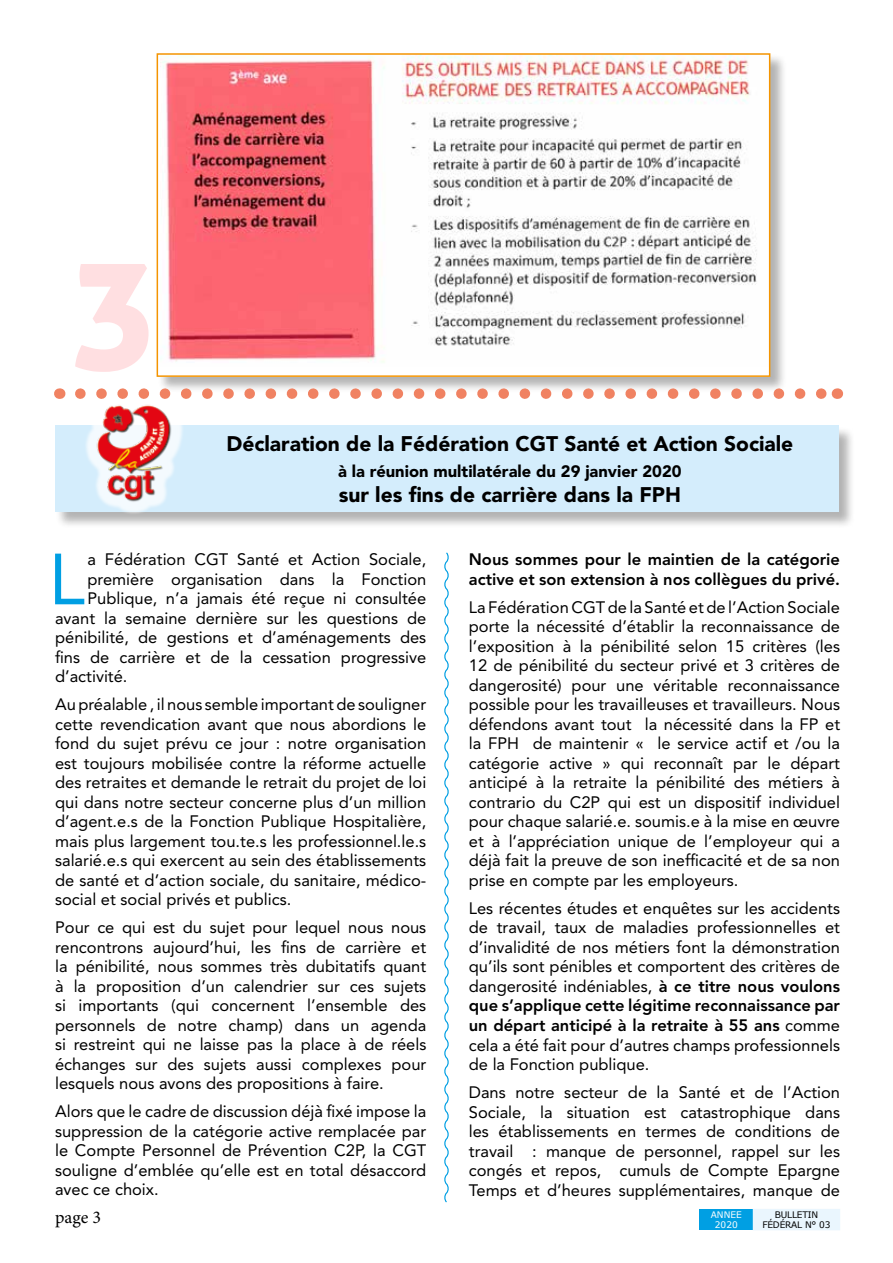
<style>
.page{position:relative;width:893px;height:1263px;background:#fff}
.page>*{position:absolute;margin:0;border:0;box-sizing:border-box;transform-origin:0 0}
.t1{font:150px "Aller Display";color:#ffdfe1}
.t2{font:71.55px "Avenir LT Std";color:#009fe3}
.t3{font:900 21px "Avenir LT Std";color:#000}
.t4{font:18px "Minion Pro";color:#000}
.t5{font:16.5px/19.5px "Avenir LT Std";color:#000;text-align:justify}
.t6{font:800 16.5px/19.5px "Avenir LT Std";color:#000}
.t7{font:900 16.5px "Avenir LT Std";color:#000}
.t8{font:9px/9.8px "Verdana";letter-spacing:-.02em;color:#000;text-align:center}
.t9{font:9px/9.8px "Verdana";color:#fff;text-align:center}
.s1{font-weight:800}
</style>
<div class="page">
<div style="left:699px;top:1209px;width:55px;height:21px;background:#009fe3"></div>
<div style="left:753px;top:1209px;width:87px;height:21px;background:#eaf6fe"></div>
<div style="left:55px;top:426px;width:801px;height:102px;background:#000;opacity:.3"></div>
<div style="left:55px;top:426px;width:784px;height:86px;background:#d4edfc"></div>
<div style="left:84px;top:392px;width:101px;height:123px;background:#fff;opacity:.75"></div>
<img style="left:86px;top:399px;width:95px;height:113px">
<div style="left:157px;top:54px;width:630px;height:340px;background:#000;opacity:.3"></div>
<div style="left:157px;top:54px;width:613px;height:322px;background:#fff"></div>
<img style="left:162px;top:56px;width:595px;height:306px">
<div style="left:157px;top:53px;width:613px;height:324px;border:2px solid #f49400"></div>
<svg style="left:80px;top:388px;width:746px;height:11px"></svg>
<svg style="left:444px;top:552px;width:5px;height:651px"></svg>
<h1 class="t1" style="left:74px;top:213px;width:82px">3</h1>
<p class="t3" style="left:226px;top:431px;width:568px">Déclaration de la Fédération CGT Santé et Action Sociale</p>
<p class="t7" style="left:338px;top:461px;width:345px">à la réunion multilatérale du 29 janvier 2020</p>
<p class="t3" style="left:339px;top:482px;width:344px">sur les fins de carrière dans la FPH</p>
<h2 class="t2" style="left:49px;top:538px;width:37px">L</h2>
<p class="t5" style="left:87px;top:550px;width:340px">a Fédération CGT Santé et Action Sociale,</p>
<p class="t5" style="left:87px;top:569px;width:340px">première organisation dans la Fonction</p>
<p class="t5" style="left:87px;top:589px;width:340px">Publique, n’a jamais été reçue ni consultée</p>
<p class="t5" style="left:55px;top:608px;width:373px">avant la semaine dernière sur les questions de</p>
<p class="t5" style="left:55px;top:628px;width:373px">pénibilité, de gestions et d’aménagements des</p>
<p class="t5" style="left:55px;top:647px;width:373px">fins de carrière et de la cessation progressive</p>
<p class="t5" style="left:55px;top:667px;width:74px">d’activité.</p>
<p class="t5" style="left:55px;top:695px;width:373px">Au préalable , il nous semble important de souligner cette revendication avant que nous abordions le fond du sujet prévu ce jour : notre organisation est toujours mobilisée contre la réforme actuelle des retraites et demande le retrait du projet de loi qui dans notre secteur concerne plus d’un million d’agent.e.s de la Fonction Publique Hospitalière, mais plus largement tou.te.s les professionnel.le.s salarié.e.s qui exercent au sein des établissements de santé et d’action sociale, du sanitaire, médico&shy;social et social privés et publics.</p>
<p class="t5" style="left:55px;top:918px;width:373px">Pour ce qui est du sujet pour lequel nous nous rencontrons aujourd’hui, les fins de carrière et la pénibilité, nous sommes très dubitatifs quant à la proposition d’un calendrier sur ces sujets si importants (qui concernent l’ensemble des personnels de notre champ) dans un agenda si restreint qui ne laisse pas la place à de réels échanges sur des sujets aussi complexes pour lesquels nous avons des propositions à faire.</p>
<p class="t5" style="left:55px;top:1102px;width:373px">Alors que le cadre de discussion déjà fixé impose la suppression de la catégorie active remplacée par le Compte Personnel de Prévention C2P, la CGT souligne d’emblée qu’elle est en total désaccord avec ce choix.</p>
<p class="t4" style="left:55px;top:1205px;width:47px">page 3</p>
<p class="t6" style="left:469px;top:550px;width:373px">Nous sommes pour le maintien de la catégorie active et son extension à nos collègues du privé.</p>
<p class="t5" style="left:469px;top:597px;width:373px">La Fédération CGT de la Santé et de l’Action Sociale porte la nécessité d’établir la reconnaissance de l’exposition à la pénibilité selon 15 critères (les 12 de pénibilité du secteur privé et 3 critères de dangerosité) pour une véritable reconnaissance possible pour les travailleuses et travailleurs. Nous défendons avant tout la nécessité dans la FP et la FPH de maintenir « le service actif et /ou la catégorie active » qui reconnaît par le départ anticipé à la retraite la pénibilité des métiers à contrario du C2P qui est un dispositif individuel pour chaque salarié.e. soumis.e à la mise en œuvre et à l’appréciation unique de l’employeur qui a déjà fait la preuve de son inefficacité et de sa non prise en compte par les employeurs.</p>
<p class="t5" style="left:469px;top:898px;width:373px">Les récentes études et enquêtes sur les accidents de travail, taux de maladies professionnelles et d’invalidité de nos métiers font la démonstration qu’ils sont pénibles et comportent des critères de dangerosité indéniables, <span class="s1">à ce titre nous voulons que s’applique cette légitime reconnaissance par un départ anticipé à la retraite à 55 ans</span> comme cela a été fait pour d’autres champs professionnels de la Fonction publique.</p>
<p class="t5" style="left:469px;top:1083px;width:373px">Dans notre secteur de la Santé et de l’Action Sociale, la situation est catastrophique dans les établissements en termes de conditions de travail : manque de personnel, rappel sur les congés et repos, cumuls de Compte Epargne Temps et d’heures supplémentaires, manque de</p>
<p class="t9" style="left:711px;top:1210px;width:32px">ANNEE<br>2020</p>
<p class="t8" style="left:762px;top:1210px;width:70px">BULLETIN<br>FÉDÉRAL N° 03</p>
</div>
